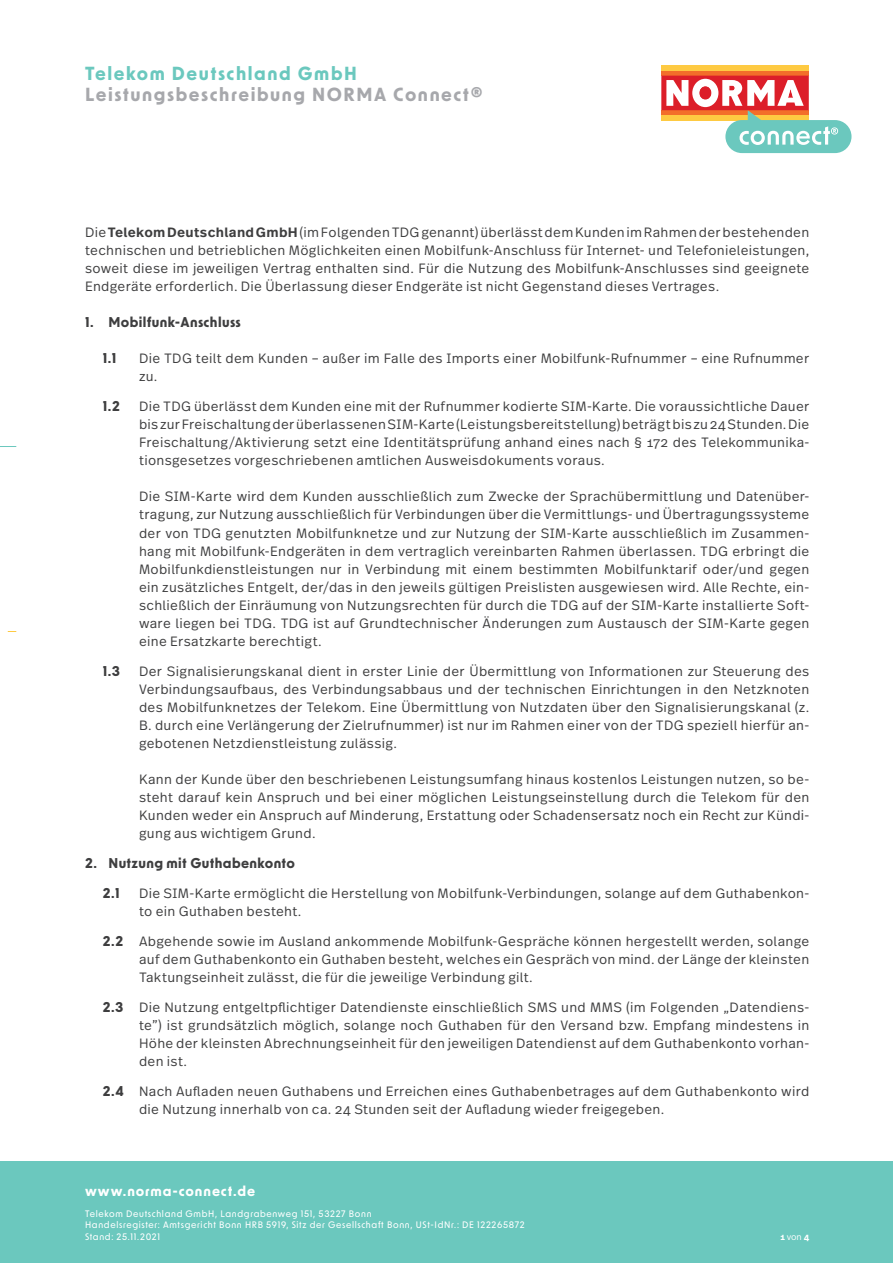
<style>
.page{position:relative;width:893px;height:1263px;background:#fff}
.page>*{position:absolute;margin:0;border:0;box-sizing:border-box;transform-origin:0 0}
.t1{font:700 18px "New Order";letter-spacing:.085em;color:#a7a8ac}
.t2{font:700 18px "New Order";letter-spacing:.085em;color:#6bc8be}
.t3{font:300 13.5px/18px "Real Text Pro";letter-spacing:.02em;color:#3e3e3f;text-align:justify}
.t4{font:700 13.5px "New Order";letter-spacing:.025em;color:#3e3e3f}
.t5{font:700 13.5px "New Order";letter-spacing:.065em;color:#fff}
.t6{font:500 9px/10.5px "New Order";letter-spacing:.075em;color:#fff}
.t7{font:300 9px "Real Text Pro";color:#fff}
.s1{font-weight:600}
.s2{font-family:"New Order";font-weight:700}
</style>
<div class="page">
<div style="left:0;top:1161px;width:893px;height:102px;background:#6bc8be"></div>
<div style="left:661px;top:65px;width:148px;height:6px;background:#feca42"></div>
<div style="left:661px;top:115px;width:148px;height:6px;background:#feca42"></div>
<div style="left:661px;top:71px;width:148px;height:5px;background:#f36e2a"></div>
<div style="left:661px;top:110px;width:148px;height:5px;background:#f36e2a"></div>
<div style="left:725px;top:120px;width:126px;height:33px;background:#6bc8be;border-radius:17px"></div>
<svg style="left:739px;top:126px;width:99px;height:19px"></svg>
<svg style="left:661px;top:76px;width:148px;height:34px"></svg>
<svg style="left:0;top:446px;width:16px;height:1px"></svg>
<h1 class="t2" style="left:85px;top:61px;width:273px">Telekom Deutschland GmbH</h1>
<h1 class="t1" style="left:85px;top:82px;width:399px">Leistungsbeschreibung NORMA Connect®</h1>
<p class="t3" style="left:85px;top:223px;width:726px">Die <span class="s1">Telekom Deutschland GmbH</span> (im Folgenden TDG genannt) überlässt dem Kunden im Rahmen der bestehenden technischen und betrieblichen Möglichkeiten einen Mobilfunk-Anschluss für Internet- und Telefonieleistungen, soweit diese im jeweiligen Vertrag enthalten sind. Für die Nutzung des Mobilfunk-Anschlusses sind geeignete Endgeräte erforderlich. Die Überlassung dieser Endgeräte ist nicht Gegenstand dieses Vertrages.</p>
<p class="t4" style="left:85px;top:314px;width:157px">1. Mobilfunk-Anschluss</p>
<p class="t4" style="left:103px;top:350px;width:15px">1.1</p>
<p class="t3" style="left:139px;top:349px;width:672px">Die TDG teilt dem Kunden – außer im Falle des Imports einer Mobilfunk-Rufnummer – eine Rufnummer zu.</p>
<p class="t4" style="left:103px;top:398px;width:19px">1.2</p>
<p class="t3" style="left:139px;top:397px;width:672px">Die TDG überlässt dem Kunden eine mit der Rufnummer kodierte SIM-Karte. Die voraussichtliche Dauer bis zur Freischaltung der überlassenen SIM-Karte (Leistungsbereitstellung) beträgt bis zu 24 Stunden. Die Freischaltung/Aktivierung setzt eine Identitätsprüfung anhand eines nach § 172 des Telekommunika&shy;tionsgesetzes vorgeschriebenen amtlichen Ausweisdokuments voraus.</p>
<p class="t3" style="left:139px;top:487px;width:672px">Die SIM-Karte wird dem Kunden ausschließlich zum Zwecke der Sprachübermittlung und Datenüber&shy;tragung, zur Nutzung ausschließlich für Verbindungen über die Vermittlungs- und Übertragungssysteme der von TDG genutzten Mobilfunknetze und zur Nutzung der SIM-Karte ausschließlich im Zusammen&shy;hang mit Mobilfunk-Endgeräten in dem vertraglich vereinbarten Rahmen überlassen. TDG erbringt die Mobilfunkdienstleistungen nur in Verbindung mit einem bestimmten Mobilfunktarif oder/und gegen ein zusätzliches Entgelt, der/das in den jeweils gültigen Preislisten ausgewiesen wird. Alle Rechte, ein&shy;schließlich der Einräumung von Nutzungsrechten für durch die TDG auf der SIM-Karte installierte Soft&shy;ware liegen bei TDG. TDG ist auf Grundtechnischer Änderungen zum Austausch der SIM-Karte gegen eine Ersatzkarte berechtigt.</p>
<p class="t4" style="left:103px;top:662px;width:19px">1.3</p>
<p class="t3" style="left:139px;top:661px;width:672px">Der Signalisierungskanal dient in erster Linie der Übermittlung von Informationen zur Steuerung des Verbindungsaufbaus, des Verbindungsabbaus und der technischen Einrichtungen in den Netzknoten des Mobilfunknetzes der Telekom. Eine Übermittlung von Nutzdaten über den Signalisierungskanal (z.<br>B. durch eine Verlängerung der Zielrufnummer) ist nur im Rahmen einer von der TDG speziell hierfür an&shy;gebotenen Netzdienstleistung zulässig.</p>
<p class="t3" style="left:139px;top:769px;width:672px">Kann der Kunde über den beschriebenen Leistungsumfang hinaus kostenlos Leistungen nutzen, so be&shy;steht darauf kein Anspruch und bei einer möglichen Leistungseinstellung durch die Telekom für den Kunden weder ein Anspruch auf Minderung, Erstattung oder Schadensersatz noch ein Recht zur Kündi&shy;gung aus wichtigem Grund.</p>
<p class="t4" style="left:85px;top:854px;width:211px">2. Nutzung mit Guthabenkonto</p>
<p class="t4" style="left:103px;top:884px;width:18px">2.1</p>
<p class="t3" style="left:139px;top:883px;width:672px">Die SIM-Karte ermöglicht die Herstellung von Mobilfunk-Verbindungen, solange auf dem Guthabenkon&shy;to ein Guthaben besteht.</p>
<p class="t3" style="left:139px;top:931px;width:672px;text-indent:-36px"><span class="s2">2.2</span> Abgehende sowie im Ausland ankommende Mobilfunk-Gespräche können hergestellt werden, solange auf dem Guthabenkonto ein Guthaben besteht, welches ein Gespräch von mind. der Länge der kleinsten Taktungseinheit zulässt, die für die jeweilige Verbindung gilt.</p>
<p class="t3" style="left:139px;top:997px;width:672px;text-indent:-36px"><span class="s2">2.3</span> Die Nutzung entgeltpflichtiger Datendienste einschließlich SMS und MMS (im Folgenden „Datendiens&shy;te”) ist grundsätzlich möglich, solange noch Guthaben für den Versand bzw. Empfang mindestens in Höhe der kleinsten Abrechnungseinheit für den jeweiligen Datendienst auf dem Guthabenkonto vorhan&shy;den ist.</p>
<p class="t3" style="left:139px;top:1081px;width:672px;text-indent:-36px"><span class="s2">2.4</span> Nach Aufladen neuen Guthabens und Erreichen eines Guthabenbetrages auf dem Guthabenkonto wird die Nutzung innerhalb von ca. 24 Stunden seit der Aufladung wieder freigegeben.</p>
<p class="t5" style="left:85px;top:1182px;width:172px">www.norma-connect.de</p>
<p class="t6" style="left:85px;top:1208px;width:441px">Telekom Deutschland GmbH, Landgrabenweg 151, 53227 Bonn<br>Handelsregister: Amtsgericht Bonn HRB 5919, Sitz der Gesellschaft Bonn, USt-IdNr.: DE 122265872</p>
<p class="t6" style="left:85px;top:1231px;width:76px">Stand: 25.11.2021</p>
<p class="t7" style="left:780px;top:1230px;width:31px"><span class="s1">1</span> von <span class="s1">4</span></p>
</div>
